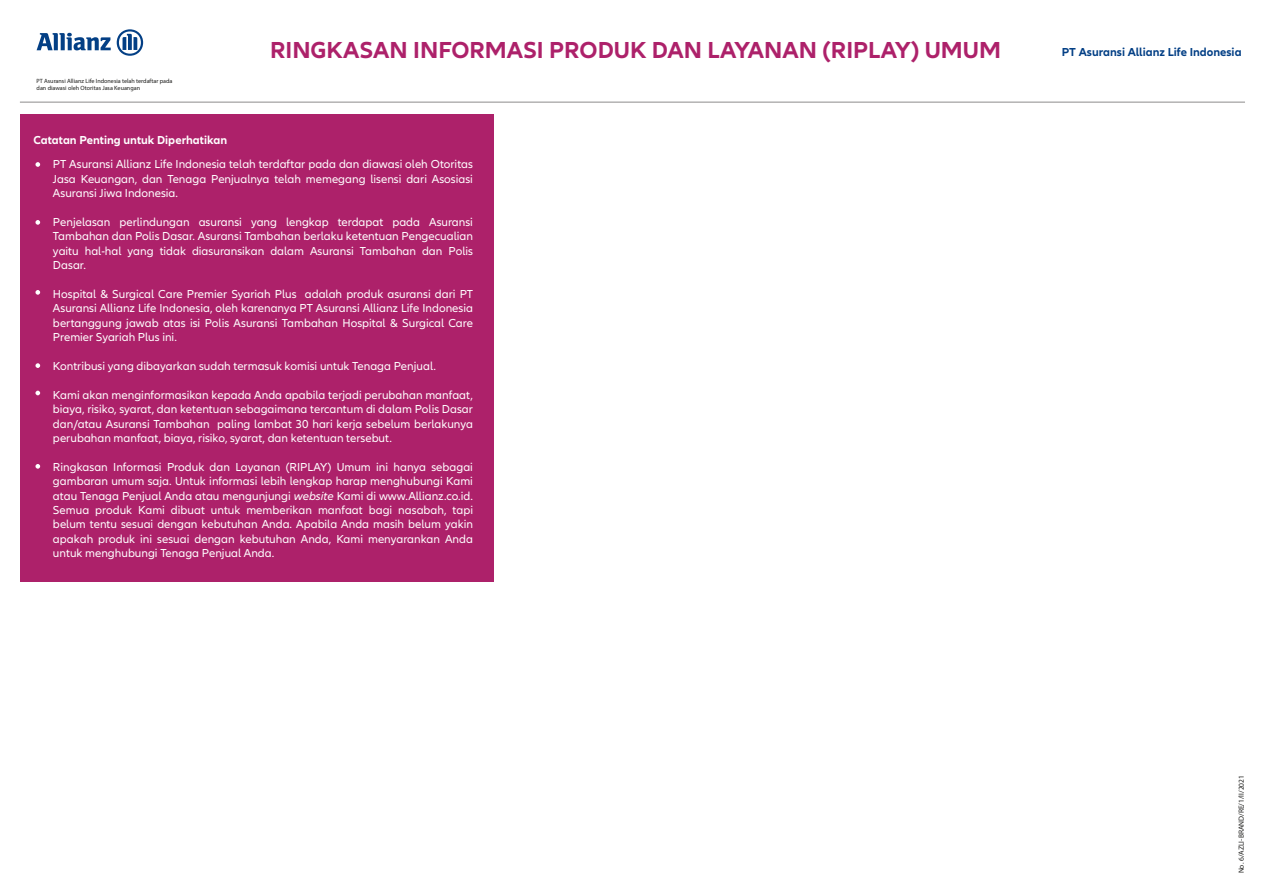
<style>
.page{position:relative;width:1263px;height:893px;background:#fff}
.page>*{position:absolute;margin:0;border:0;box-sizing:border-box;transform-origin:0 0}
.t1{font:700 24px "Allianz Neo";color:#ad216a}
.t2{font:12px/14.4px "Allianz Neo";color:#fff;text-align:justify}
.t3{font:700 12px "Allianz Neo";color:#fff}
.t4{font:700 12px "Allianz Neo";color:#033f85}
.t5{font:7.5px "Myriad Pro";color:#1d1d1b}
.t6{font:6.15px/7.4px "Myriad Pro";color:#1d1d1b}
.s1{font-style:italic}
</style>
<div class="page">
<hr style="left:20px;top:101px;width:1225px;height:2px;background:#b3b2b2">
<svg style="left:37px;top:33px;width:74px;height:17px"></svg>
<svg style="left:117px;top:29px;width:26px;height:27px"></svg>
<div style="left:20px;top:115px;width:474px;height:467px;background:#ad216a"></div>
<svg style="left:35px;top:220px;width:5px;height:5px"></svg>
<svg style="left:35px;top:464px;width:5px;height:5px"></svg>
<svg style="left:35px;top:391px;width:5px;height:4px"></svg>
<svg style="left:35px;top:290px;width:5px;height:5px"></svg>
<svg style="left:35px;top:363px;width:5px;height:5px"></svg>
<svg style="left:35px;top:162px;width:5px;height:5px"></svg>
<p class="t6" style="left:37px;top:77px;width:137px">PT Asuransi Allianz Life Indonesia telah terdaftar pada dan diawasi oleh Otoritas Jasa Keuangan</p>
<h1 class="t1" style="left:270px;top:36px;width:732px">RINGKASAN INFORMASI PRODUK DAN LAYANAN (RIPLAY) UMUM</h1>
<p class="t4" style="left:1062px;top:45px;width:181px">PT Asuransi Allianz Life Indonesia</p>
<p class="t3" style="left:34px;top:133px;width:195px">Catatan Penting untuk Diperhatikan</p>
<p class="t2" style="left:53px;top:157px;width:421px">PT Asuransi Allianz Life Indonesia telah terdaftar pada dan diawasi oleh Otoritas Jasa Keuangan, dan Tenaga Penjualnya telah memegang lisensi dari Asosiasi Asuransi Jiwa Indonesia.</p>
<p class="t2" style="left:53px;top:215px;width:421px">Penjelasan perlindungan asuransi yang lengkap terdapat pada Asuransi Tambahan dan Polis Dasar. Asuransi Tambahan berlaku ketentuan Pengecualian yaitu hal-hal yang tidak diasuransikan dalam Asuransi Tambahan dan Polis Dasar.</p>
<p class="t2" style="left:53px;top:287px;width:422px">Hospital &amp; Surgical Care Premier Syariah Plus adalah produk asuransi dari PT Asuransi Allianz Life Indonesia, oleh karenanya PT Asuransi Allianz Life Indonesia bertanggung jawab atas isi Polis Asuransi Tambahan Hospital &amp; Surgical Care Premier Syariah Plus ini.</p>
<p class="t2" style="left:53px;top:359px;width:384px">Kontribusi yang dibayarkan sudah termasuk komisi untuk Tenaga Penjual.</p>
<p class="t2" style="left:53px;top:388px;width:421px">Kami akan menginformasikan kepada Anda apabila terjadi perubahan manfaat, biaya, risiko, syarat, dan ketentuan sebagaimana tercantum di dalam Polis Dasar dan/atau Asuransi Tambahan paling lambat 30 hari kerja sebelum berlakunya perubahan manfaat, biaya, risiko, syarat, dan ketentuan tersebut.</p>
<p class="t2" style="left:53px;top:460px;width:422px">Ringkasan Informasi Produk dan Layanan (RIPLAY) Umum ini hanya sebagai gambaran umum saja. Untuk informasi lebih lengkap harap menghubungi Kami atau Tenaga Penjual Anda atau mengunjungi <span class="s1">website</span> Kami di www.Allianz.co.id.<br>Semua produk Kami dibuat untuk memberikan manfaat bagi nasabah, tapi belum tentu sesuai dengan kebutuhan Anda. Apabila Anda masih belum yakin apakah produk ini sesuai dengan kebutuhan Anda, Kami menyarankan Anda untuk menghubungi Tenaga Penjual Anda.</p>
<p class="t5" style="left:1237px;top:873px;width:100px;rotate:-90deg">No. 6/AZLI-BRAND/RE/1/II/2021</p>
</div>
